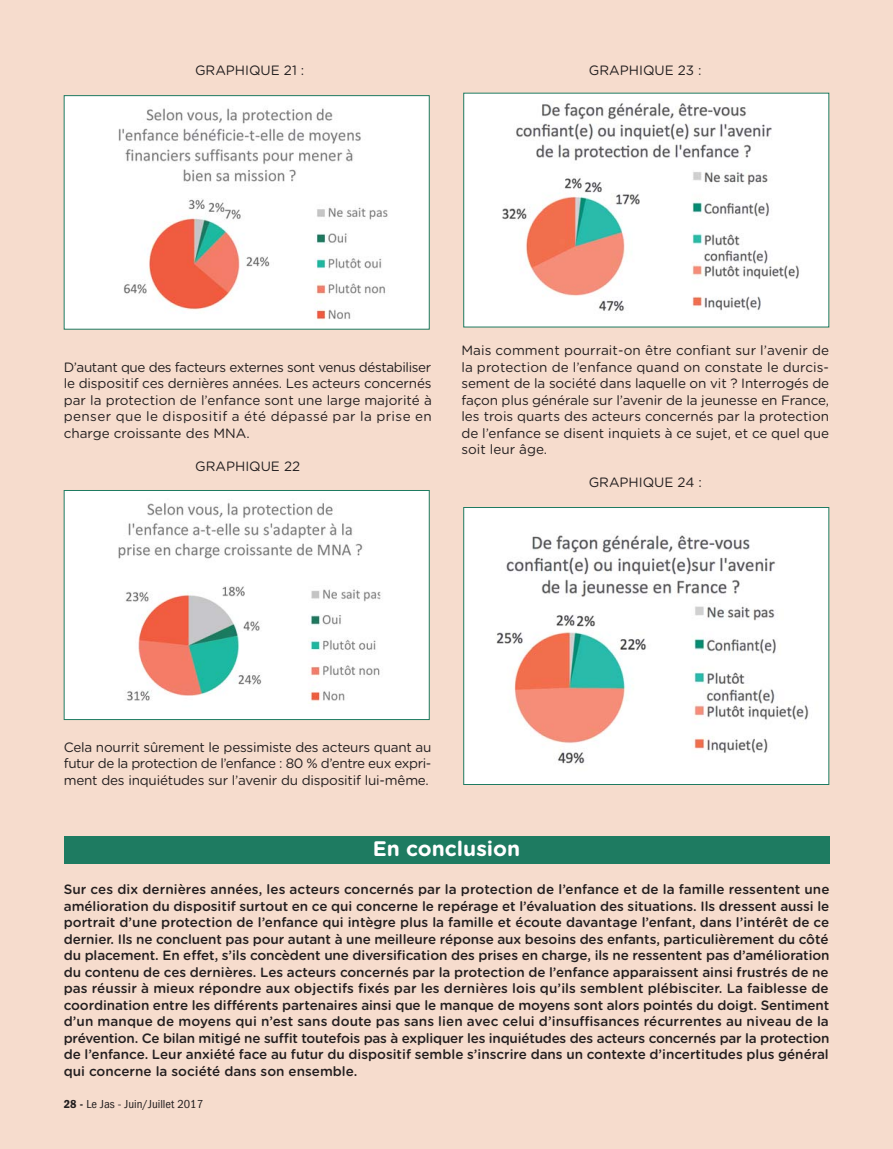
<style>
.page{position:relative;width:893px;height:1149px;background:#fff}
.page>*{position:absolute;margin:0;border:0;box-sizing:border-box;transform-origin:0 0}
.t1{font:700 21px "Gotham Rounded";color:#fff}
.t2{font:500 13.5px/16.5px "Gotham Rounded";color:#231f20;text-align:justify}
.t3{font:13.5px/16.5px "Gotham Rounded";color:#231f20;text-align:justify}
.t4{font:condensed 12px "Franklin Gothic";color:#231f20;scale:1.05 1}
.s1{font-weight:600}
</style>
<div class="page">
<div style="left:0;top:0;width:893px;height:1148px;background:#f6dccd"></div>
<div style="left:65px;top:96px;width:364px;height:233px;background:#fff"></div>
<img style="left:118px;top:108px;width:270px;height:212px">
<div style="left:64px;top:95px;width:366px;height:234px;border:1px solid #1e7b61"></div>
<div style="left:65px;top:490px;width:364px;height:229px;background:#fff"></div>
<img style="left:118px;top:502px;width:263px;height:199px">
<div style="left:64px;top:490px;width:366px;height:229px;border:1px solid #1e7b61"></div>
<div style="left:464px;top:93px;width:364px;height:233px;background:#fff"></div>
<img style="left:502px;top:103px;width:297px;height:208px">
<div style="left:464px;top:507px;width:364px;height:276px;background:#fff"></div>
<img style="left:496px;top:535px;width:313px;height:229px">
<div style="left:463px;top:507px;width:366px;height:277px;border:1px solid #1e7b61"></div>
<div style="left:64px;top:835px;width:765px;height:28px;background:#1e7b61"></div>
<p class="t3" style="left:195px;top:62px;width:111px">GRAPHIQUE 21 :</p>
<p class="t3" style="left:589px;top:62px;width:114px">GRAPHIQUE 23 :</p>
<p class="t3" style="left:64px;top:359px;width:370px">D’autant que des facteurs externes sont venus déstabiliser le dispositif ces dernières années. Les acteurs concernés par la protection de l’enfance sont une large majorité à penser que le dispositif a été dépassé par la prise en charge croissante des MNA.</p>
<p class="t3" style="left:195px;top:458px;width:107px">GRAPHIQUE 22</p>
<p class="t3" style="left:461px;top:343px;width:369px">Mais comment pourrait-on être confiant sur l’avenir de la protection de l’enfance quand on constate le durcis&shy;sement de la société dans laquelle on vit ? Interrogés de façon plus générale sur l’avenir de la jeunesse en France, les trois quarts des acteurs concernés par la protection de l’enfance se disent inquiets à ce sujet, et ce quel que soit leur âge.</p>
<p class="t3" style="left:589px;top:475px;width:115px">GRAPHIQUE 24 :</p>
<p class="t3" style="left:64px;top:739px;width:369px">Cela nourrit sûrement le pessimiste des acteurs quant au futur de la protection de l’enfance : 80 % d’entre eux expri&shy;ment des inquiétudes sur l’avenir du dispositif lui-même.</p>
<h1 class="t1" style="left:373px;top:840px;width:149px">En conclusion</h1>
<p class="t2" style="left:64px;top:882px;width:767px">Sur ces dix dernières années, les acteurs concernés par la protection de l’enfance et de la famille ressentent une amélioration du dispositif surtout en ce qui concerne le repérage et l’évaluation des situations. Ils dressent aussi le portrait d’une protection de l’enfance qui intègre plus la famille et écoute davantage l’enfant, dans l’intérêt de ce dernier. Ils ne concluent pas pour autant à une meilleure réponse aux besoins des enfants, particulièrement du côté du placement. En effet, s’ils concèdent une diversification des prises en charge, ils ne ressentent pas d’amélioration du contenu de ces dernières. Les acteurs concernés par la protection de l’enfance apparaissent ainsi frustrés de ne pas réussir à mieux répondre aux objectifs fixés par les dernières lois qu’ils semblent plébisciter. La faiblesse de coordination entre les différents partenaires ainsi que le manque de moyens sont alors pointés du doigt. Sentiment d’un manque de moyens qui n’est sans doute pas sans lien avec celui d’insuffisances récurrentes au niveau de la prévention. Ce bilan mitigé ne suffit toutefois pas à expliquer les inquiétudes des acteurs concernés par la protection de l’enfance. Leur anxiété face au futur du dispositif semble s’inscrire dans un contexte d’incertitudes plus général qui concerne la société dans son ensemble.</p>
<p class="t4" style="left:64px;top:1097px;width:134px"><span class="s1">28 -</span> Le Jas - Juin/Juillet 2017</p>
</div>
